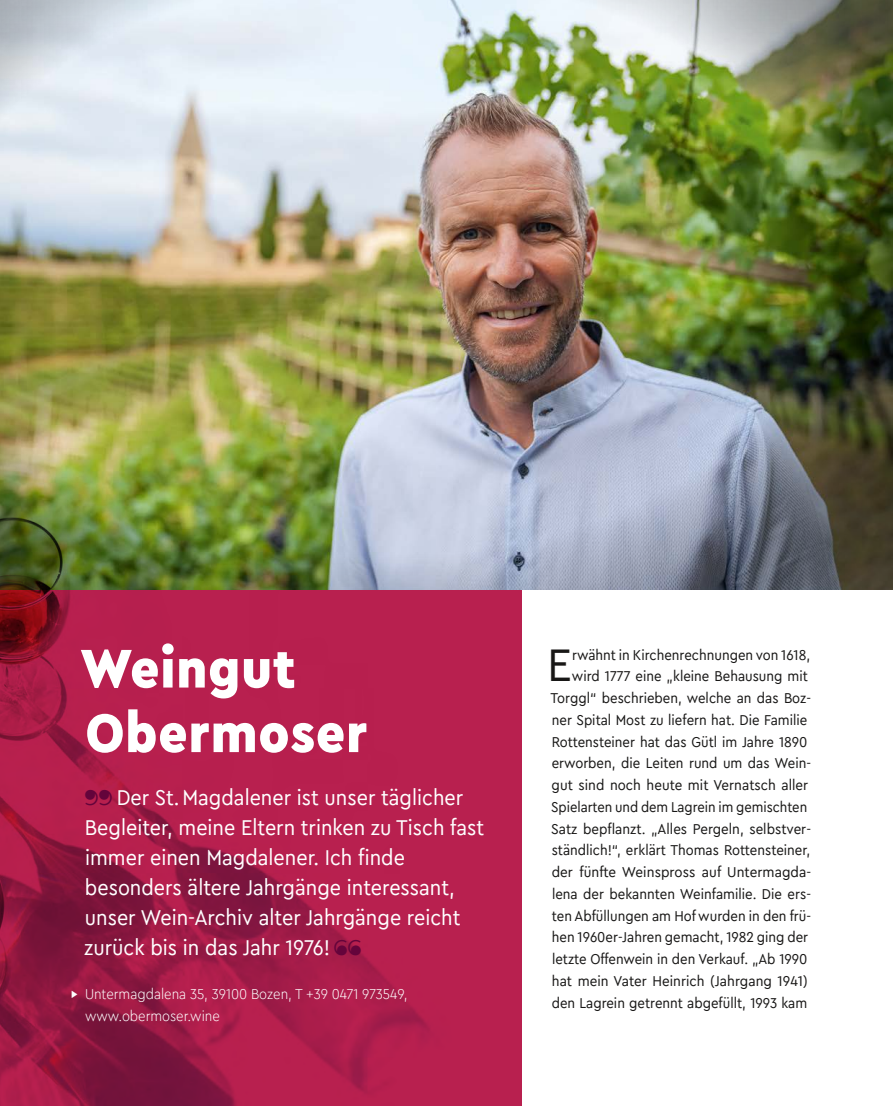
<style>
.page{position:relative;width:893px;height:1106px;background:#fff}
.page>*{position:absolute;margin:0;border:0;box-sizing:border-box;transform-origin:0 0}
.t1{font:900 57px/64.5px "Cera Compact Pro";letter-spacing:.02em;color:#fff}
.t2{font:48px "Cera Compact Pro";color:#181716}
.t3{font:22.5px/30px "Cera Compact Pro";color:#fff}
.t4{font:15px/21.8px "Cera Compact Pro";color:#181716;text-align:right}
.t5{font:300 15px/21.8px "Cera Compact Pro";color:#fff}
.s1{color:#64043b}
</style>
<div class="page">
<div style="left:0;top:461px;width:521px;height:645px;background:#b8204f"></div>
<img style="left:0;top:589px;width:473px;height:517px">
<img style="left:0;top:0;width:893px;height:589px">
<h1 class="t1" style="left:80px;top:634px;width:288px">Weingut<br>Obermoser</h1>
<h3 class="t3" style="left:84px;top:781px;width:402px"><span class="s1">❞</span> Der St. Magdalener ist unser täglicher Begleiter, meine Eltern trinken zu Tisch fast immer einen Magdalener. Ich finde besonders ältere Jahrgänge interessant, unser Wein-Archiv alter Jahrgänge reicht zurück bis in das Jahr 1976! <span class="s1">❝</span></h3>
<p class="t5" style="left:85px;top:982px;width:324px;text-indent:-15px">▸ Untermagdalena 35, 39100 Bozen, T +39 0471 973549, www.obermoser.wine</p>
<p class="t4" style="left:550px;top:643px;width:262px">rwähnt in Kirchenrechnungen von 1618, wird 1777 eine „kleine Behausung mit Torggl“ beschrieben, welche an das Boz&shy;ner Spital Most zu liefern hat. Die Familie Rottensteiner hat das Gütl im Jahre 1890 erworben, die Leiten rund um das Wein&shy;gut sind noch heute mit Vernatsch aller Spielarten und dem Lagrein im gemischten Satz bepflanzt. „Alles Pergeln, selbstver&shy;ständlich!“, erklärt Thomas Rottensteiner, der fünfte Weinspross auf Untermagda&shy;lena der bekannten Weinfamilie. Die ers&shy;ten Abfüllungen am Hof wurden in den frü&shy;hen 1960er-Jahren gemacht, 1982 ging der letzte Offenwein in den Verkauf. „Ab 1990 hat mein Vater Heinrich (Jahrgang 1941) den Lagrein getrennt abgefüllt, 1993 kam</p>
<h2 class="t2" style="left:547px;top:633px;width:26px">E</h2>
</div>
